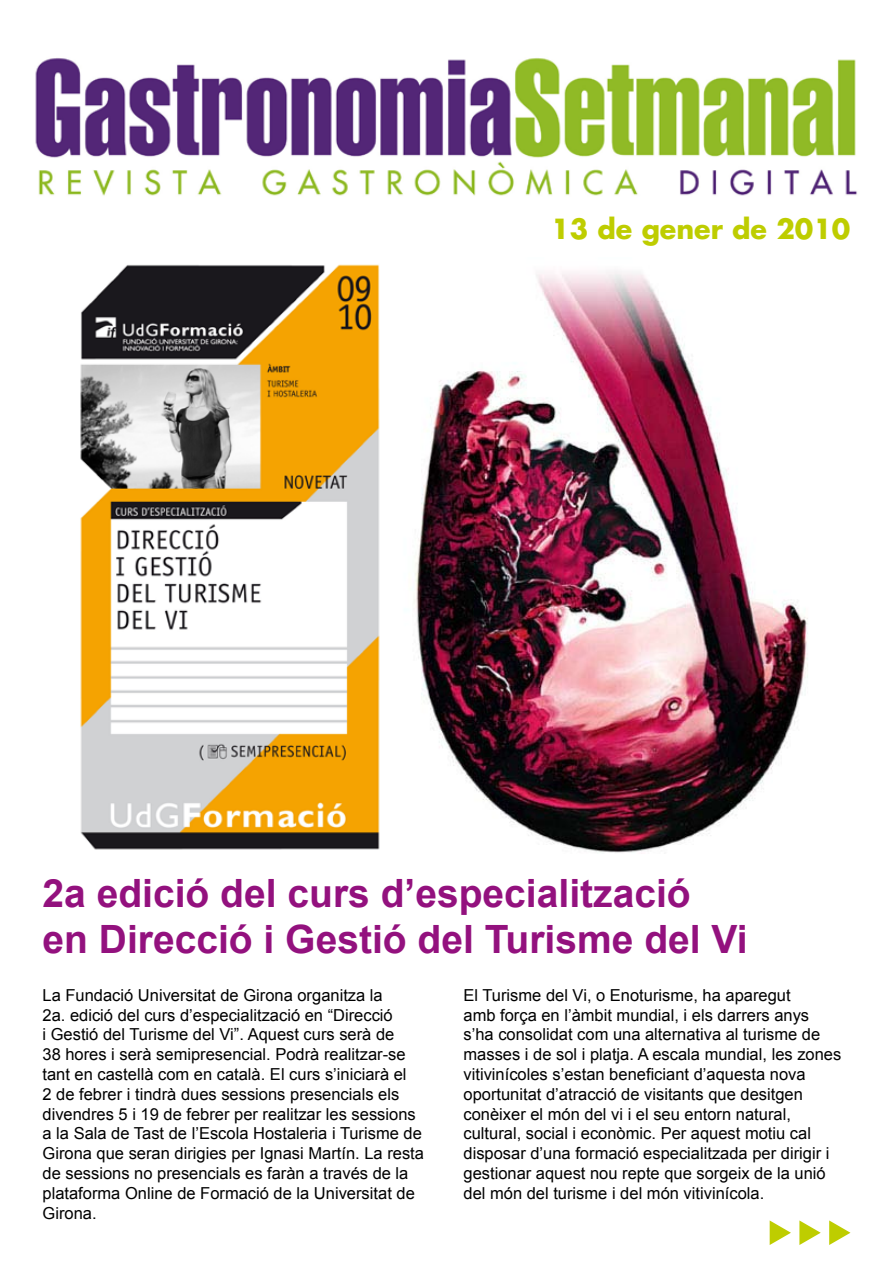
<style>
.page{position:relative;width:893px;height:1263px;background:#fff}
.page>*{position:absolute;margin:0;border:0;box-sizing:border-box;transform-origin:0 0}
.t1{font:700 39px/46.8px "Arial";color:#93117e}
.t2{font:700 27px "Futura";color:#becd00}
.t3{font:16.5px/19.8px "Arial";color:#000}
</style>
<div class="page">
<svg style="left:829px;top:1220px;width:21px;height:25px"></svg>
<svg style="left:799px;top:1220px;width:22px;height:25px"></svg>
<svg style="left:770px;top:1220px;width:21px;height:25px"></svg>
<img style="left:35px;top:58px;width:822px;height:138px">
<img style="left:80px;top:264px;width:300px;height:586px">
<img style="left:414px;top:271px;width:394px;height:582px">
<h2 class="t2" style="left:551px;top:211px;width:301px">13 de gener de 2010</h2>
<h1 class="t1" style="left:43px;top:869px;width:707px">2a edició del curs d’especialització<br>en Direcció i Gestió del Turisme del Vi</h1>
<p class="t3" style="left:43px;top:985px;width:383px">La Fundació Universitat de Girona organitza la<br>2a. edició del curs d’especialització en “Direcció<br>i Gestió del Turisme del Vi”. Aquest curs serà de<br>38 hores i serà semipresencial. Podrà realitzar-se tant en castellà com en català. El curs s’iniciarà el<br>2 de febrer i tindrà dues sessions presencials els divendres 5 i 19 de febrer per realitzar les sessions a la Sala de Tast de l’Escola Hostaleria i Turisme de Girona que seran dirigies per Ignasi Martín. La resta de sessions no presencials es faràn a través de la plataforma Online de Formació de la Universitat de Girona.</p>
<p class="t3" style="left:463px;top:985px;width:379px">El Turisme del Vi, o Enoturisme, ha aparegut<br>amb força en l’àmbit mundial, i els darrers anys s’ha consolidat com una alternativa al turisme de masses i de sol i platja. A escala mundial, les zones vitivinícoles s’estan beneficiant d’aquesta nova oportunitat d’atracció de visitants que desitgen conèixer el món del vi i el seu entorn natural, cultural, social i econòmic. Per aquest motiu cal disposar d’una formació especialitzada per dirigir i gestionar aquest nou repte que sorgeix de la unió del món del turisme i del món vitivinícola.</p>
</div>
